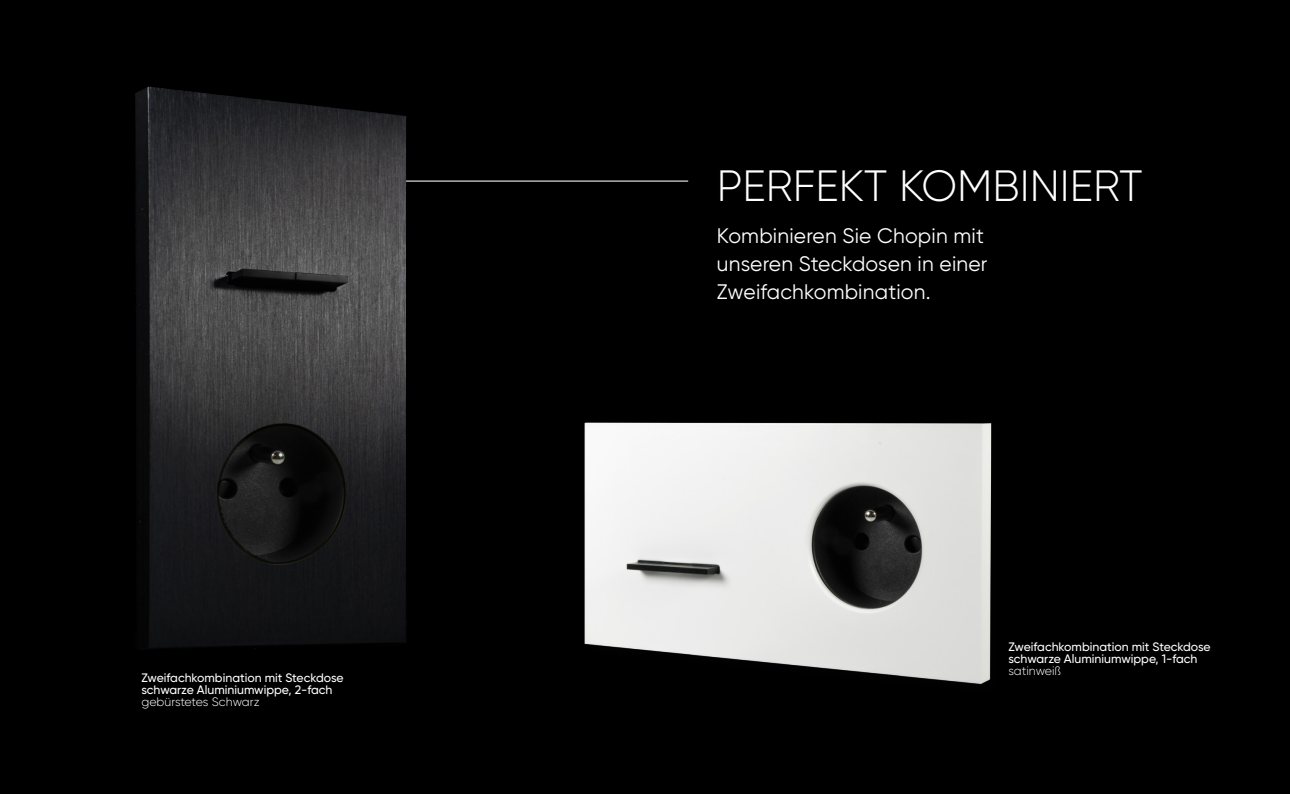
<style>
.page{position:relative;width:1290px;height:794px;background:#000}
.page>*{position:absolute;margin:0;border:0;box-sizing:border-box;transform-origin:0 0}
.t1{font:300 43.75px "Gilroy";color:#fff}
.t2{font:21px/28px "Gilroy";letter-spacing:.01em;color:#fff}
.t3{font:500 12.25px/12.2px "Gilroy";color:#fff}
.t4{font:300 12.25px "Gilroy";color:#fff}
</style>
<div class="page">
<hr style="left:406px;top:181px;width:282px;height:1px;background:#fff">
<img style="left:584px;top:422px;width:408px;height:263px">
<img style="left:135px;top:86px;width:361px;height:563px">
<p class="t3" style="left:141px;top:671px;width:204px">Zweifachkombination mit Steckdose schwarze Aluminiumwippe, 2-fach</p>
<p class="t4" style="left:141px;top:694px;width:120px">gebürstetes Schwarz</p>
<h1 class="t1" style="left:717px;top:159px;width:427px">PERFEKT KOMBINIERT</h1>
<h2 class="t2" style="left:717px;top:221px;width:272px">Kombinieren Sie Chopin mit unseren Steckdosen in einer<br>Zweifachkombination.</h2>
<p class="t3" style="left:1008px;top:640px;width:204px">Zweifachkombination mit Steckdose schwarze Aluminiumwippe, 1-fach</p>
<p class="t4" style="left:1008px;top:663px;width:54px">satinweiß</p>
</div>
